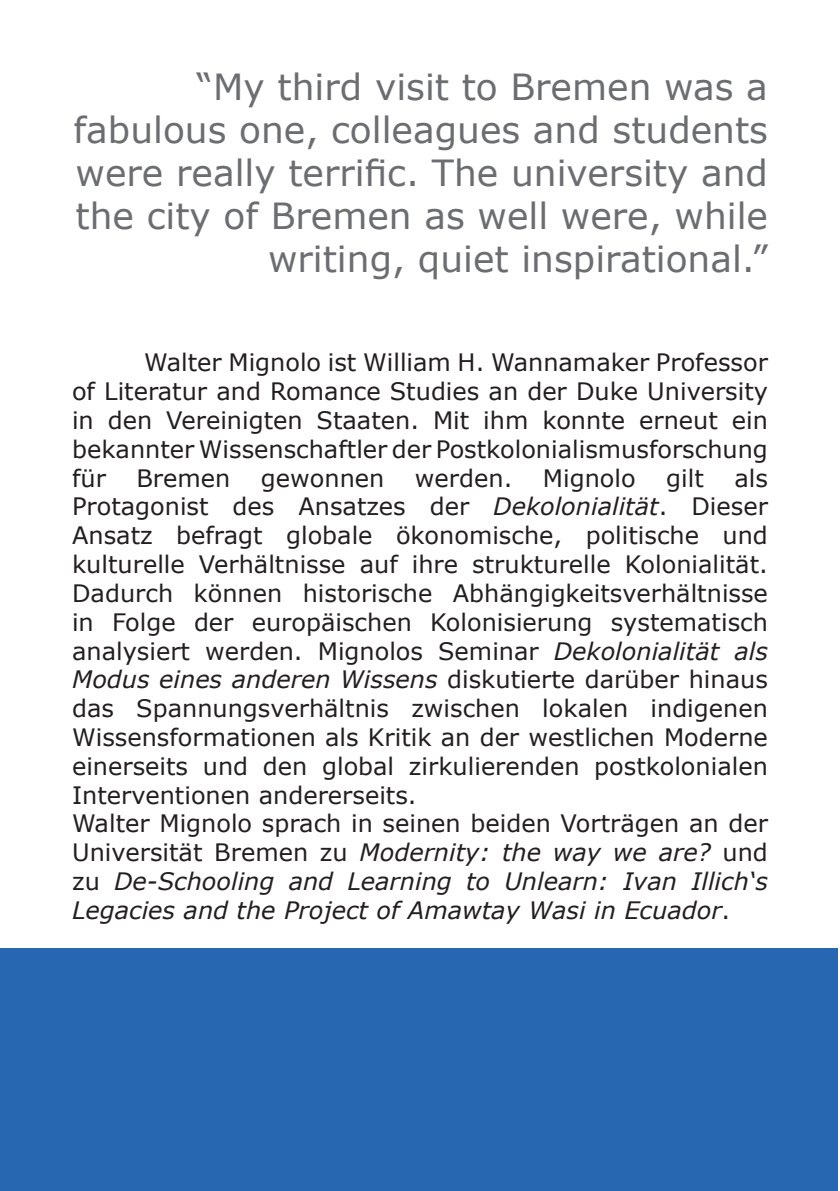
<style>
.page{position:relative;width:840px;height:1191px;background:#fff}
.page>*{position:absolute;margin:0;border:0;box-sizing:border-box;transform-origin:0 0}
.t1{font:36px/43.2px "Verdana";color:#6c6d70;text-align:right}
.t2{font:24px/28.8px "Verdana";color:#231f20;text-align:justify}
.t3{font:italic 24px/28.8px "Verdana";color:#231f20;text-align:justify}
.s1{font-style:italic}
.s2{font-style:normal}
</style>
<div class="page">
<div style="left:0;top:948px;width:837px;height:243px;background:#2767b2"></div>
<p class="t1" style="left:196px;top:64px;width:572px">“My third visit to Bremen was a</p>
<p class="t1" style="left:74px;top:108px;width:695px">fabulous one, colleagues and students were really terrific. The university and the city of Bremen as well were, while writing, quiet inspirational.”</p>
<p class="t2" style="left:72px;top:348px;width:697px;text-indent:72px">Walter Mignolo ist William H. Wannamaker Professor of Literatur and Romance Studies an der Duke University in den Vereinigten Staaten. Mit ihm konnte erneut ein bekannter Wissenschaftler der Postkolonialismusforschung für</p>
<p class="t2" style="left:72px;top:463px;width:697px;text-indent:662px">als Protagonist des Ansatzes der <span class="s1">Dekolonialität</span>. Dieser Ansatz befragt globale ökonomische, politische und kulturelle Verhältnisse auf ihre strukturelle Kolonialität.<br>Dadurch können historische Abhängigkeitsverhältnisse in Folge der europäischen Kolonisierung systematisch analysiert werden. Mignolos Seminar <span class="s1">Dekolonialität als Modus eines anderen Wissens</span> diskutierte darüber hinaus das Spannungsverhältnis zwischen lokalen indigenen Wissensformationen als Kritik an der westlichen Moderne einerseits und den global zirkulierenden postkolonialen Interventionen andererseits.</p>
<p class="t3" style="left:72px;top:809px;width:697px"><span class="s2">Walter Mignolo sprach in seinen beiden Vorträgen an der Universität Bremen zu</span> Modernity: the way we are? <span class="s2">und zu</span> De-Schooling and Learning to Unlearn: Ivan Illich‘s Legacies and the Project of Amawtay Wasi in Ecuador<span class="s2">.</span></p>
<p class="t2" style="left:136px;top:463px;width:95px">Bremen</p>
<p class="t2" style="left:261px;top:463px;width:125px">gewonnen</p>
<p class="t2" style="left:414px;top:463px;width:99px">werden.</p>
<p class="t2" style="left:542px;top:463px;width:94px">Mignolo</p>
<p class="t2" style="left:665px;top:463px;width:39px">gilt</p>
</div>
